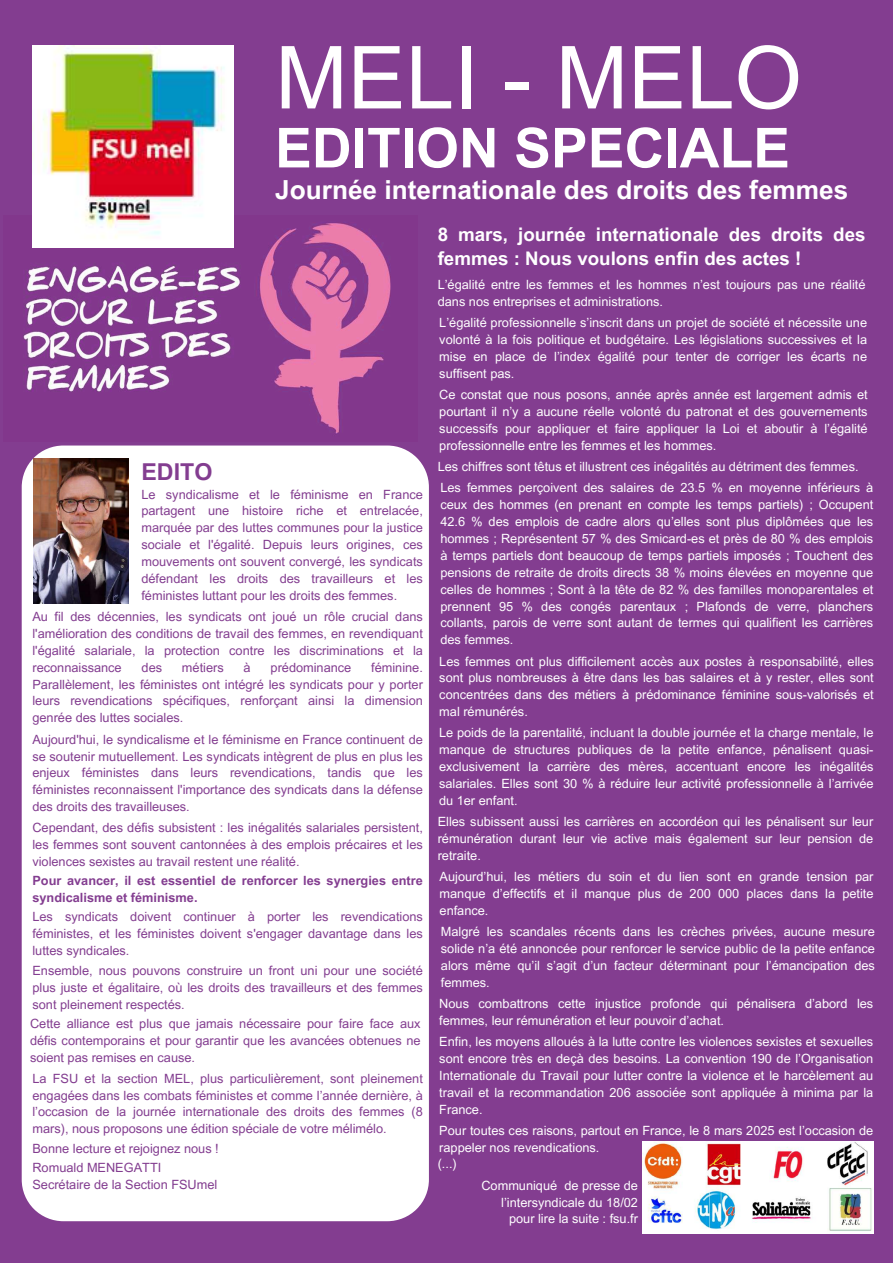
<style>
.page{position:relative;width:893px;height:1263px;background:#833d90}
.page>*{position:absolute;margin:0;border:0;box-sizing:border-box;transform-origin:0 0}
.t1{font:87px "Arial MT Pro";color:#fff}
.t2{font:700 55.12px "Arial MT Pro";color:#fff}
.t3{font:700 26.25px "Arial MT Pro";color:#fff}
.t4{font:700 23.25px "Arial MT Pro";color:#833d90}
.t5{font:700 18.75px/24.8px "Arial MT Pro";color:#fff}
.t6{font:12.75px/16.9px "Arial MT Pro";color:#fff;text-align:justify}
.t7{font:12.75px/16.9px "Arial MT Pro";color:#833d90;text-align:justify}
.t8{font:700 12.75px/16.9px "Arial MT Pro";color:#833d90}
</style>
<div class="page">
<img style="left:23px;top:222px;width:368px;height:212px">
<div style="left:22px;top:445px;width:407px;height:776px;background:#fff"></div>
<img style="left:33px;top:458px;width:96px;height:145px">
<img style="left:32px;top:46px;width:202px;height:201px">
<img style="left:642px;top:1141px;width:231px;height:92px">
<h1 class="t1" style="left:275px;top:45px;width:528px">MELI - MELO</h1>
<h2 class="t2" style="left:275px;top:127px;width:516px">EDITION SPECIALE</h2>
<h3 class="t3" style="left:275px;top:180px;width:575px">Journée internationale des droits des femmes</h3>
<h3 class="t5" style="left:438px;top:224px;width:429px">8 mars, journée internationale des droits des femmes : Nous voulons enfin des actes !</h3>
<h3 class="t4" style="left:141px;top:463px;width:73px">EDITO</h3>
<p class="t7" style="left:141px;top:487px;width:283px">Le syndicalisme et le féminisme en France partagent une histoire riche et entrelacée, marquée par des luttes communes pour la justice sociale et l'égalité. Depuis leurs origines, ces mouvements ont souvent convergé, les syndicats défendant les droits des travailleurs et les féministes luttant pour les droits des femmes.</p>
<p class="t7" style="left:32px;top:610px;width:392px">Au fil des décennies, les syndicats ont joué un rôle crucial dans l'amélioration des conditions de travail des femmes, en revendiquant l'égalité salariale, la protection contre les discriminations et la reconnaissance</p>
<p class="t7" style="left:32px;top:660px;width:392px;text-indent:339px">féminine.<br>Parallèlement, les féministes ont intégré les syndicats pour y porter leurs revendications spécifiques, renforçant ainsi la dimension genrée des luttes sociales.</p>
<p class="t7" style="left:32px;top:732px;width:392px">Aujourd'hui, le syndicalisme et le féminisme en France continuent de se soutenir mutuellement. Les syndicats intègrent de plus en plus les enjeux féministes dans leurs revendications, tandis que les féministes reconnaissent l'importance des syndicats dans la défense des droits des travailleuses.</p>
<p class="t7" style="left:142px;top:660px;width:22px">des</p>
<p class="t7" style="left:182px;top:660px;width:43px">métiers</p>
<p class="t7" style="left:244px;top:660px;width:9px">à</p>
<p class="t7" style="left:270px;top:660px;width:82px">prédominance</p>
<p class="t7" style="left:32px;top:821px;width:392px">Cependant, des défis subsistent : les inégalités salariales persistent, les femmes sont souvent cantonnées à des emplois précaires et les violences sexistes au travail restent une réalité.</p>
<p class="t8" style="left:32px;top:874px;width:392px">Pour avancer, il est essentiel de renforcer les synergies entre syndicalisme et féminisme.</p>
<p class="t7" style="left:32px;top:910px;width:392px">Les syndicats doivent continuer à porter les revendications féministes, et les féministes doivent s'engager davantage dans les luttes syndicales.</p>
<p class="t7" style="left:32px;top:964px;width:392px">Ensemble, nous pouvons construire un front uni pour une société plus juste et égalitaire, où les droits des travailleurs et des femmes sont pleinement respectés.</p>
<p class="t7" style="left:30px;top:1017px;width:392px">Cette alliance est plus que jamais nécessaire pour faire face aux défis contemporains et pour garantir que les avancées obtenues ne soient pas remises en cause.</p>
<p class="t7" style="left:32px;top:1071px;width:392px">La FSU et la section MEL, plus particulièrement, sont pleinement engagées dans les combats féministes et comme l’année dernière, à l’occasion de la journée internationale des droits des femmes (8 mars), nous proposons une édition spéciale de votre mélimélo.</p>
<p class="t7" style="left:32px;top:1142px;width:188px">Bonne lecture et rejoignez nous !</p>
<p class="t7" style="left:32px;top:1161px;width:186px">Romuald MENEGATTI<br>Secrétaire de la Section FSUmel</p>
<p class="t6" style="left:438px;top:278px;width:429px">L’égalité entre les femmes et les hommes n’est toujours pas une réalité dans nos entreprises et administrations.</p>
<p class="t6" style="left:439px;top:316px;width:429px">L’égalité professionnelle s’inscrit dans un projet de société et nécessite une volonté à la fois politique et budgétaire. Les législations successives et la mise en place de l’index égalité pour tenter de corriger les écarts ne suffisent pas.</p>
<p class="t6" style="left:439px;top:388px;width:430px">Ce constat que nous posons, année après année est largement admis et pourtant il n’y a aucune réelle volonté du patronat et des gouvernements successifs pour appliquer et faire appliquer la Loi et aboutir à l’égalité professionnelle entre les femmes et les hommes.</p>
<p class="t6" style="left:438px;top:457px;width:437px;line-height:21.3px">Les chiffres sont têtus et illustrent ces inégalités au détriment des femmes.<br>Les femmes perçoivent des salaires de 23.5 % en moyenne inférieurs à</p>
<p class="t6" style="left:440px;top:498px;width:434px">ceux des hommes (en prenant en compte les temps partiels) ; Occupent 42.6 % des emplois de cadre alors qu’elles sont plus diplômées que les hommes ; Représentent 57 % des Smicard-es et près de 80 % des emplois à temps partiels dont beaucoup de temps partiels imposés ; Touchent des pensions de retraite de droits directs 38 % moins élevées en moyenne que celles de hommes ; Sont à la tête de 82 % des familles monoparentales et prennent 95 % des congés parentaux ; Plafonds de verre, planchers collants, parois de verre sont autant de termes qui qualifient les carrières des femmes.</p>
<p class="t6" style="left:439px;top:654px;width:436px">Les femmes ont plus difficilement accès aux postes à responsabilité, elles sont plus nombreuses à être dans les bas salaires et à y rester, elles sont concentrées dans des métiers à prédominance féminine sous-valorisés et mal rémunérés.</p>
<p class="t6" style="left:439px;top:726px;width:436px">Le poids de la parentalité, incluant la double journée et la charge mentale, le manque de structures publiques de la petite enfance, pénalisent quasi&shy;exclusivement la carrière des mères, accentuant encore les inégalités salariales. Elles sont 30 % à réduire leur activité professionnelle à l’arrivée du 1er enfant.</p>
<p class="t6" style="left:438px;top:815px;width:437px">Elles subissent aussi les carrières en accordéon qui les pénalisent sur leur rémunération durant leur vie active mais également sur leur pension de retraite.</p>
<p class="t6" style="left:439px;top:870px;width:435px">Aujourd’hui, les métiers du soin et du lien sont en grande tension par manque d’effectifs et il manque plus de 200 000 places dans la petite enfance.</p>
<p class="t6" style="left:441px;top:925px;width:435px">Malgré les scandales récents dans les crèches privées, aucune mesure solide n’a été annoncée pour renforcer le service public de la petite enfance alors même qu’il s’agit d’un facteur déterminant pour l’émancipation des femmes.</p>
<p class="t6" style="left:439px;top:997px;width:435px">Nous combattrons cette injustice profonde qui pénalisera d’abord les femmes, leur rémunération et leur pouvoir d’achat.</p>
<p class="t6" style="left:439px;top:1035px;width:435px">Enfin, les moyens alloués à la lutte contre les violences sexistes et sexuelles sont encore très en deçà des besoins. La convention 190 de l’Organisation Internationale du Travail pour lutter contre la violence et le harcèlement au travail et la recommandation 206 associée sont appliquée à minima par la France.</p>
<p class="t6" style="left:439px;top:1124px;width:435px">Pour toutes ces raisons, partout en France, le 8 mars 2025 est l’occasion de rappeler nos revendications.</p>
<p class="t6" style="left:481px;top:1178px;width:158px;text-align:right">Communiqué de presse de l’intersyndicale du 18/02 pour lire la suite : fsu.fr</p>
<p class="t6" style="left:438px;top:1157px;width:21px">(...)</p>
</div>
